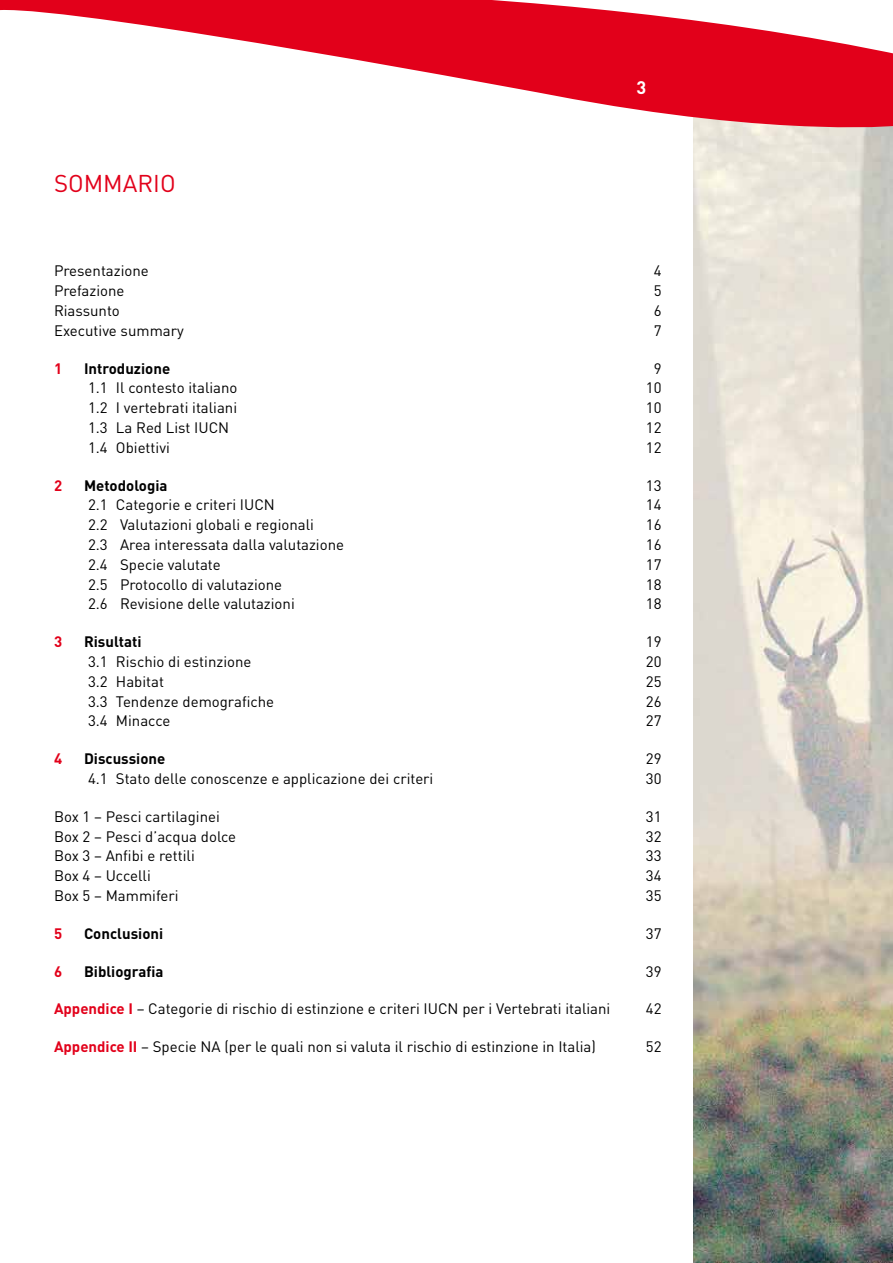
<style>
.page{position:relative;width:893px;height:1263px;background:#fff}
.page>*{position:absolute;margin:0;border:0;box-sizing:border-box;transform-origin:0 0}
.t1{font:24px "DIN";color:#e2001a}
.t2{font:700 18px "DIN";color:#fff}
.t3{font:15px "DIN";color:#000}
.t4{font:700 15px "DIN";color:#000}
.t5{font:700 15px "DIN";color:#e2001a}
.s1{font-weight:700;color:#e2001a}
</style>
<div class="page">
<img style="left:693px;top:139px;width:200px;height:1124px">
<svg style="left:0;top:0;width:893px;height:139px"></svg>
<h1 class="t1" style="left:54px;top:168px;width:123px">Sommario</h1>
<p class="t2" style="left:636px;top:76px;width:11px">3</p>
<p class="t3" style="left:54px;top:262px;width:96px">Presentazione</p>
<p class="t3" style="left:654px;top:262px;width:9px">4</p>
<p class="t3" style="left:54px;top:281px;width:72px">Prefazione</p>
<p class="t3" style="left:654px;top:281px;width:9px">5</p>
<p class="t3" style="left:54px;top:301px;width:67px">Riassunto</p>
<p class="t3" style="left:654px;top:301px;width:9px">6</p>
<p class="t3" style="left:54px;top:321px;width:131px">Executive summary</p>
<p class="t3" style="left:654px;top:321px;width:9px">7</p>
<p class="t5" style="left:54px;top:358px;width:10px">1</p>
<p class="t4" style="left:84px;top:358px;width:88px">Introduzione</p>
<p class="t3" style="left:654px;top:359px;width:9px">9</p>
<p class="t3" style="left:88px;top:379px;width:151px">1.1 I l contesto italiano</p>
<p class="t3" style="left:646px;top:379px;width:17px">10</p>
<p class="t3" style="left:88px;top:398px;width:151px">1.2 I vertebrati italiani</p>
<p class="t3" style="left:646px;top:398px;width:17px">10</p>
<p class="t3" style="left:88px;top:418px;width:116px">1.3 La Red List IUCN</p>
<p class="t3" style="left:646px;top:418px;width:17px">12</p>
<p class="t3" style="left:88px;top:438px;width:83px">1.4 Obiettivi</p>
<p class="t3" style="left:646px;top:438px;width:17px">12</p>
<p class="t5" style="left:54px;top:475px;width:10px">2</p>
<p class="t4" style="left:84px;top:475px;width:85px">Metodologia</p>
<p class="t3" style="left:646px;top:476px;width:17px">13</p>
<p class="t3" style="left:88px;top:496px;width:161px">2.1 Categorie e criteri IUCN</p>
<p class="t3" style="left:646px;top:496px;width:17px">14</p>
<p class="t3" style="left:88px;top:515px;width:227px">2.2 Valutazioni globali e regionali</p>
<p class="t3" style="left:646px;top:515px;width:17px">16</p>
<p class="t3" style="left:88px;top:535px;width:258px">2.3 Area interessata dalla valutazione</p>
<p class="t3" style="left:646px;top:535px;width:17px">16</p>
<p class="t3" style="left:88px;top:555px;width:134px">2.4 Specie valutate</p>
<p class="t3" style="left:646px;top:555px;width:17px">17</p>
<p class="t3" style="left:88px;top:575px;width:196px">2.5 Protocollo di valutazione</p>
<p class="t3" style="left:646px;top:575px;width:17px">18</p>
<p class="t3" style="left:88px;top:595px;width:208px">2.6 Revisione delle valutazioni</p>
<p class="t3" style="left:646px;top:595px;width:17px">18</p>
<p class="t5" style="left:54px;top:632px;width:10px">3</p>
<p class="t4" style="left:84px;top:632px;width:59px">Risultati</p>
<p class="t3" style="left:646px;top:632px;width:17px">19</p>
<p class="t3" style="left:88px;top:652px;width:165px">3.1 Rischio di estinzione</p>
<p class="t3" style="left:646px;top:652px;width:17px">20</p>
<p class="t3" style="left:88px;top:672px;width:77px">3.2 Habitat</p>
<p class="t3" style="left:646px;top:672px;width:17px">25</p>
<p class="t3" style="left:88px;top:692px;width:188px">3.3 Tendenze demografiche</p>
<p class="t3" style="left:646px;top:692px;width:17px">26</p>
<p class="t3" style="left:88px;top:712px;width:84px">3.4 Minacce</p>
<p class="t3" style="left:646px;top:712px;width:17px">27</p>
<p class="t5" style="left:54px;top:749px;width:10px">4</p>
<p class="t4" style="left:84px;top:749px;width:83px">Discussione</p>
<p class="t3" style="left:646px;top:749px;width:17px">29</p>
<p class="t3" style="left:88px;top:769px;width:347px">4.1 Stato delle conoscenze e applicazione dei criteri</p>
<p class="t3" style="left:646px;top:769px;width:17px">30</p>
<p class="t3" style="left:54px;top:807px;width:167px">Box 1 – Pesci cartilaginei</p>
<p class="t3" style="left:646px;top:807px;width:17px">31</p>
<p class="t3" style="left:54px;top:827px;width:184px">Box 2 – Pesci d’acqua dolce</p>
<p class="t3" style="left:646px;top:827px;width:17px">32</p>
<p class="t3" style="left:54px;top:847px;width:142px">Box 3 – Anfibi e rettili</p>
<p class="t3" style="left:646px;top:847px;width:17px">33</p>
<p class="t3" style="left:54px;top:866px;width:98px">Box 4 – U ccelli</p>
<p class="t3" style="left:646px;top:866px;width:17px">34</p>
<p class="t3" style="left:54px;top:886px;width:126px">Box 5 – Mammiferi</p>
<p class="t3" style="left:646px;top:886px;width:17px">35</p>
<p class="t5" style="left:54px;top:924px;width:10px">5</p>
<p class="t4" style="left:84px;top:924px;width:81px">Conclusioni</p>
<p class="t3" style="left:646px;top:924px;width:17px">37</p>
<p class="t5" style="left:54px;top:961px;width:10px">6</p>
<p class="t4" style="left:84px;top:961px;width:81px">Bibliografia</p>
<p class="t3" style="left:646px;top:962px;width:17px">39</p>
<p class="t3" style="left:54px;top:1000px;width:379px"><span class="s1">Appendice I</span> – Categorie di rischio di estinzione e criteri IUCN</p>
<p class="t3" style="left:462px;top:1000px;width:150px">per i Vertebrati italiani</p>
<p class="t3" style="left:646px;top:1000px;width:17px">42</p>
<p class="t3" style="left:54px;top:1037px;width:543px"><span class="s1">Appendice II</span> – Specie NA (per le quali non si valuta il rischio di estinzione in Italia)</p>
<p class="t3" style="left:646px;top:1037px;width:17px">52</p>
</div>
